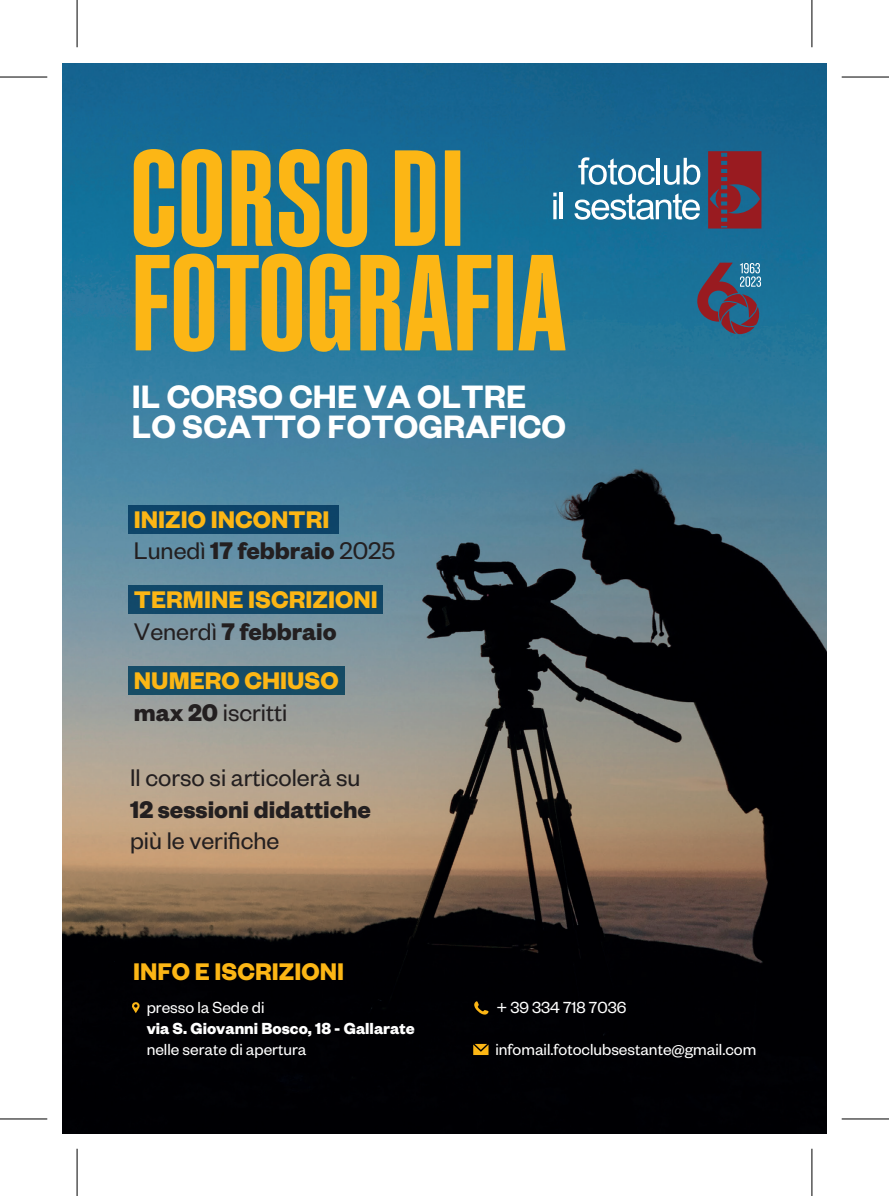
<style>
.page{position:relative;width:889px;height:1196px;background:#fff}
.page>*{position:absolute;margin:0;border:0;box-sizing:border-box;transform-origin:0 0}
.t1{font:600 condensed 135.28px/104.5px "Fixture";letter-spacing:-.02em;color:#fcb615}
.t2{font:600 35.52px/30.4px "Founders Grotesk";color:#fff}
.t3{font:700 26.43px/31.5px "Founders Grotesk";color:#fcb615}
.t4{font:26.43px "Founders Grotesk";color:#231f20}
.t5{font:700 26.43px "Founders Grotesk";color:#231f20}
.t6{font:17.68px "Founders Grotesk";color:#fff}
.t7{font:700 17.68px "Founders Grotesk";color:#fff}
.s1{font-weight:400;color:#231f20}
.s2{color:#231f20}
</style>
<div class="page">
<img style="left:62px;top:63px;width:764px;height:1071px">
<div style="left:128px;top:505px;width:211px;height:28px;background:#0d4469"></div>
<div style="left:128px;top:666px;width:217px;height:28px;background:#164c65"></div>
<div style="left:128px;top:586px;width:255px;height:28px;background:#114768"></div>
<svg style="left:132px;top:1002px;width:8px;height:11px"></svg>
<svg style="left:474px;top:1001px;width:14px;height:13px"></svg>
<svg style="left:473px;top:1044px;width:15px;height:11px"></svg>
<svg style="left:578px;top:157px;width:76px;height:28px"></svg>
<hr style="left:656px;top:158px;width:3px;height:26px;background:#fff">
<svg style="left:663px;top:158px;width:37px;height:27px"></svg>
<hr style="left:553px;top:200px;width:3px;height:19px;background:#fff">
<hr style="left:559px;top:193px;width:3px;height:26px;background:#fff">
<svg style="left:574px;top:193px;width:125px;height:27px"></svg>
<svg style="left:708px;top:151px;width:53px;height:77px"></svg>
<svg style="left:697px;top:263px;width:63px;height:71px"></svg>
<hr style="left:0;top:77px;width:47px;height:1px;background:#000">
<hr style="left:841px;top:77px;width:47px;height:1px;background:#000">
<hr style="left:0;top:1118px;width:47px;height:1px;background:#000">
<hr style="left:841px;top:1118px;width:47px;height:1px;background:#000">
<hr style="left:77px;top:0;width:1px;height:47px;background:#000">
<hr style="left:77px;top:1149px;width:1px;height:47px;background:#000">
<hr style="left:811px;top:0;width:1px;height:47px;background:#000">
<hr style="left:811px;top:1149px;width:1px;height:47px;background:#000">
<h1 class="t1" style="left:128px;top:148px;width:439px">CORSO DI<br>FOTOGRAFIA</h1>
<h2 class="t2" style="left:132px;top:379px;width:435px">IL CORSO CHE VA OLTRE<br>LO SCATTO FOTOGRAFICO</h2>
<p class="t3" style="left:134px;top:502px;width:263px">INIZIO INCONTRI<br><span class="s1">Lunedì</span> <span class="s2">17 febbraio</span> <span class="s1">2025</span></p>
<p class="t3" style="left:134px;top:583px;width:245px">TERMINE ISCRIZIONI<br><span class="s1">Venerdì</span> <span class="s2">7 febbraio</span></p>
<p class="t3" style="left:134px;top:663px;width:206px">NUMERO CHIUSO <span class="s2">max 20</span> <span class="s1">iscritti</span></p>
<p class="t4" style="left:130px;top:761px;width:232px">Il corso si articolerà su</p>
<p class="t5" style="left:130px;top:792px;width:242px">12 sessioni didattiche</p>
<p class="t4" style="left:130px;top:825px;width:151px">più le verifiche</p>
<p class="t3" style="left:133px;top:954px;width:212px">INFO E ISCRIZIONI</p>
<p class="t6" style="left:147px;top:996px;width:119px">presso la Sede di</p>
<p class="t7" style="left:147px;top:1017px;width:269px">via S. Giovanni Bosco, 18 - Gallarate</p>
<p class="t6" style="left:147px;top:1038px;width:161px">nelle serate di apertura</p>
<p class="t6" style="left:496px;top:997px;width:131px">+ 39 334 718 7036</p>
<p class="t6" style="left:495px;top:1038px;width:262px">infomail.fotoclubsestante@gmail.com</p>
</div>
